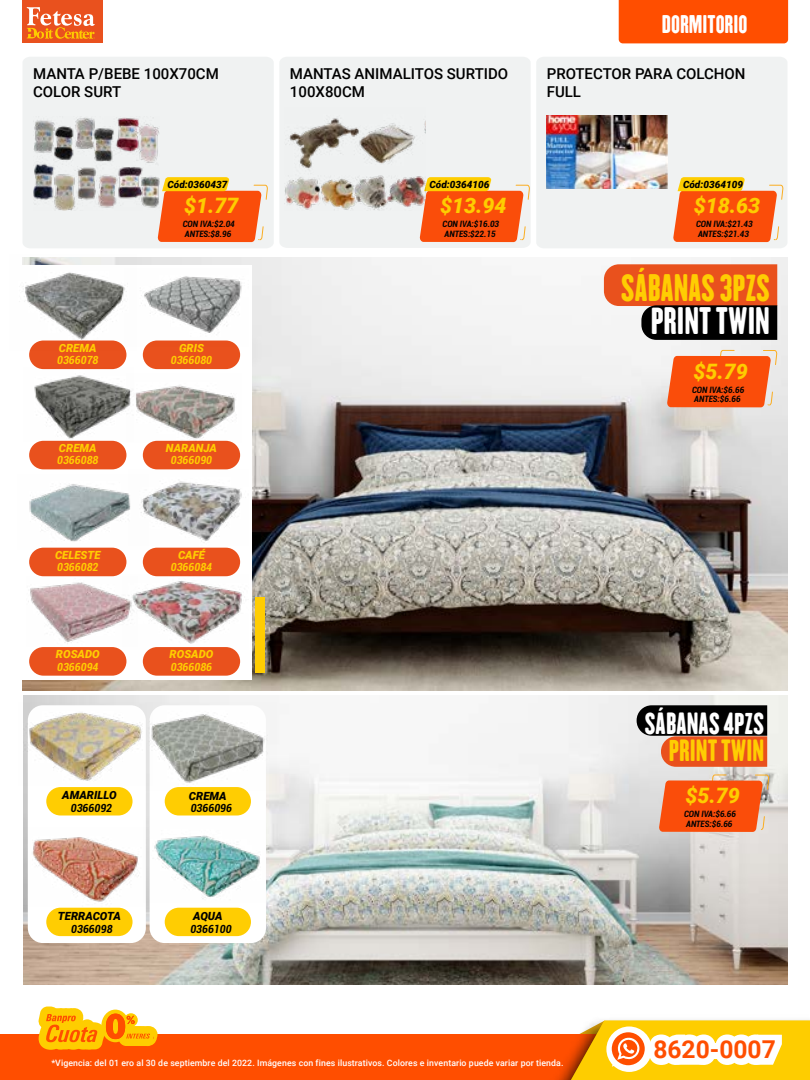
<style>
.page{position:relative;width:810px;height:1080px;background:#fff}
.page>*{position:absolute;margin:0;border:0;box-sizing:border-box;transform-origin:0 0}
.t1{font:33.75px "H.H.Samuel";color:#ffcd02}
.t2{font:33.75px "H.H.Samuel";color:#fff}
.t3{font:27px "H.H.Samuel";color:#fff}
.t4{font:27px "H.H.Samuel";color:#ffcd02}
.t5{font:700 24.62px "Roboto";color:#ff4e00}
.t6{font:22.5px "H.H.Samuel";color:#fff}
.t7{font:italic 900 21.25px "Roboto";color:#fecd00}
.t8{font:500 15px/18px "Roboto";color:#000}
.t9{font:italic 700 condensed 11.25px "Roboto";color:#ffcd02}
.t10{font:italic 900 11.25px "Roboto";color:#ffcd02}
.t11{font:italic 700 condensed 11.25px "Roboto";color:#000}
.t12{font:italic 900 11.25px "Roboto";color:#000}
.t13{font:italic 900 11.25px "Roboto";color:#fecd00}
.t14{font:italic 900 10px "Roboto";color:#000}
.t15{font:italic 700 condensed 8.75px/9.5px "Roboto";color:#020203}
.t16{font:500 8.75px "Roboto";letter-spacing:.01em;color:#fff}
</style>
<div class="page">
<div style="left:0;top:1035px;width:605px;height:45px;background:#ff4e00"></div>
<img style="left:529px;top:1020px;width:281px;height:60px">
<svg style="left:38px;top:1007px;width:120px;height:43px"></svg>
<svg style="left:561px;top:1021px;width:249px;height:59px"></svg>
<div style="left:22px;top:0;width:80px;height:43px;background:#e9511e"></div>
<svg style="left:27px;top:7px;width:68px;height:32px"></svg>
<div style="left:619px;top:0;width:169px;height:43px;background:#ff4e00"></div>
<div style="left:23px;top:57px;width:251px;height:191px;background:#f0f2f2"></div>
<svg style="left:158px;top:177px;width:110px;height:65px"></svg>
<div style="left:280px;top:57px;width:250px;height:191px;background:#f0f2f2"></div>
<svg style="left:420px;top:177px;width:110px;height:65px"></svg>
<div style="left:536px;top:57px;width:251px;height:191px;background:#f0f2f2"></div>
<svg style="left:673px;top:177px;width:110px;height:65px"></svg>
<img style="left:23px;top:257px;width:765px;height:433px">
<div style="left:0;top:265px;width:252px;height:415px;background:#fff"></div>
<svg style="left:604px;top:264px;width:173px;height:76px"></svg>
<div style="left:29px;top:341px;width:97px;height:28px;background:#e9511d;border-radius:14px"></div>
<div style="left:29px;top:441px;width:97px;height:28px;background:#e9511d;border-radius:14px"></div>
<div style="left:29px;top:548px;width:97px;height:28px;background:#e9511d;border-radius:14px"></div>
<div style="left:29px;top:647px;width:97px;height:29px;background:#e9511d;border-radius:14px"></div>
<div style="left:143px;top:341px;width:97px;height:28px;background:#e9511d;border-radius:14px"></div>
<div style="left:143px;top:441px;width:97px;height:28px;background:#e9511d;border-radius:14px"></div>
<div style="left:143px;top:548px;width:97px;height:28px;background:#e9511d;border-radius:14px"></div>
<div style="left:143px;top:647px;width:97px;height:29px;background:#e9511d;border-radius:14px"></div>
<img style="left:34px;top:368px;width:93px;height:73px">
<img style="left:144px;top:276px;width:98px;height:71px">
<img style="left:22px;top:257px;width:115px;height:94px">
<img style="left:29px;top:484px;width:100px;height:66px">
<img style="left:129px;top:469px;width:113px;height:73px">
<img style="left:138px;top:574px;width:104px;height:76px">
<img style="left:127px;top:385px;width:109px;height:57px">
<img style="left:28px;top:576px;width:110px;height:67px">
<div style="left:256px;top:597px;width:9px;height:76px;background:#ffcd02"></div>
<svg style="left:667px;top:349px;width:110px;height:58px"></svg>
<img style="left:23px;top:695px;width:765px;height:289px">
<svg style="left:637px;top:705px;width:130px;height:62px"></svg>
<div style="left:28px;top:705px;width:118px;height:238px;background:#fff;border-radius:15px"></div>
<div style="left:150px;top:705px;width:116px;height:238px;background:#fff;border-radius:15px"></div>
<img style="left:146px;top:702px;width:130px;height:89px">
<img style="left:23px;top:702px;width:129px;height:83px">
<img style="left:23px;top:828px;width:126px;height:78px">
<img style="left:143px;top:820px;width:117px;height:82px">
<div style="left:165px;top:908px;width:86px;height:28px;background:#ffcd02;border-radius:14px"></div>
<div style="left:46px;top:908px;width:87px;height:28px;background:#ffcd02;border-radius:14px"></div>
<div style="left:165px;top:787px;width:86px;height:29px;background:#ffcd02;border-radius:14px"></div>
<div style="left:46px;top:787px;width:87px;height:29px;background:#ffcd02;border-radius:14px"></div>
<svg style="left:659px;top:774px;width:110px;height:58px"></svg>
<img style="left:33px;top:116px;width:126px;height:95px">
<img style="left:284px;top:107px;width:142px;height:104px">
<img style="left:547px;top:116px;width:120px;height:73px">
<h3 class="t8" style="left:33px;top:64px;width:187px">MANTA P/BEBE 100X70CM<br>COLOR SURT</h3>
<p class="t14" style="left:168px;top:177px;width:62px">Cód:0360437</p>
<h3 class="t7" style="left:184px;top:191px;width:56px">$1.77</h3>
<p class="t15" style="left:183px;top:219px;width:54px">CON IVA:$2.04<br>ANTES:$8.96</p>
<p class="t10" style="left:59px;top:340px;width:39px">CREMA</p>
<p class="t10" style="left:179px;top:340px;width:26px">GRIS</p>
<p class="t9" style="left:57px;top:352px;width:43px">0366078</p>
<p class="t9" style="left:171px;top:352px;width:43px">0366080</p>
<p class="t10" style="left:59px;top:440px;width:39px">CREMA</p>
<p class="t10" style="left:166px;top:440px;width:53px">NARANJA</p>
<p class="t9" style="left:57px;top:452px;width:43px">0366088</p>
<p class="t9" style="left:171px;top:452px;width:43px">0366090</p>
<p class="t10" style="left:55px;top:547px;width:47px">CELESTE</p>
<p class="t10" style="left:178px;top:547px;width:28px">CAFÉ</p>
<p class="t9" style="left:57px;top:559px;width:43px">0366082</p>
<p class="t9" style="left:171px;top:559px;width:43px">0366084</p>
<p class="t10" style="left:56px;top:646px;width:45px">ROSADO</p>
<p class="t13" style="left:170px;top:647px;width:45px">ROSADO</p>
<p class="t9" style="left:57px;top:659px;width:43px">0366094</p>
<p class="t9" style="left:171px;top:659px;width:43px">0366086</p>
<p class="t12" style="left:62px;top:787px;width:56px">AMARILLO</p>
<p class="t12" style="left:189px;top:788px;width:39px">CREMA</p>
<p class="t11" style="left:71px;top:800px;width:43px">0366092</p>
<p class="t11" style="left:191px;top:800px;width:43px">0366096</p>
<p class="t12" style="left:58px;top:908px;width:64px">TERRACOTA</p>
<p class="t12" style="left:193px;top:908px;width:31px">AQUA</p>
<p class="t11" style="left:71px;top:921px;width:43px">0366098</p>
<p class="t11" style="left:190px;top:921px;width:43px">0366100</p>
<h3 class="t6" style="left:662px;top:10px;width:87px">DORMITORIO</h3>
<h3 class="t8" style="left:290px;top:64px;width:220px">MANTAS ANIMALITOS SURTIDO<br>100X80CM</h3>
<h3 class="t8" style="left:547px;top:64px;width:200px">PROTECTOR PARA COLCHON<br>FULL</h3>
<p class="t14" style="left:430px;top:177px;width:62px">Cód:0364106</p>
<p class="t14" style="left:683px;top:177px;width:61px">Cód:0364109</p>
<h3 class="t7" style="left:440px;top:191px;width:68px">$13.94</h3>
<h3 class="t7" style="left:694px;top:191px;width:68px">$18.63</h3>
<p class="t15" style="left:443px;top:219px;width:58px">CON IVA:$16.03<br>ANTES:$22.15</p>
<p class="t15" style="left:696px;top:219px;width:58px">CON IVA:$21.43<br>ANTES:$21.43</p>
<h1 class="t1" style="left:621px;top:266px;width:150px">SÁBANAS 3PZS</h1>
<h1 class="t2" style="left:651px;top:300px;width:121px">PRINT TWIN</h1>
<h3 class="t7" style="left:694px;top:356px;width:56px">$5.79</h3>
<p class="t15" style="left:692px;top:384px;width:54px">CON IVA:$6.66<br>ANTES:$6.66</p>
<h2 class="t3" style="left:645px;top:706px;width:121px">SÁBANAS 4PZS</h2>
<h2 class="t4" style="left:669px;top:733px;width:97px">PRINT TWIN</h2>
<h3 class="t7" style="left:685px;top:781px;width:56px">$5.79</h3>
<p class="t15" style="left:684px;top:809px;width:54px">CON IVA:$6.66<br>ANTES:$6.66</p>
<p class="t16" style="left:51px;top:1056px;width:514px">*Vigencia: del 01 ero al 30 de septiembre del 2022. Imágenes con fines ilustrativos. Colores e inventario puede variar por tienda.</p>
<h3 class="t5" style="left:653px;top:1032px;width:124px">8620-0007</h3>
</div>
